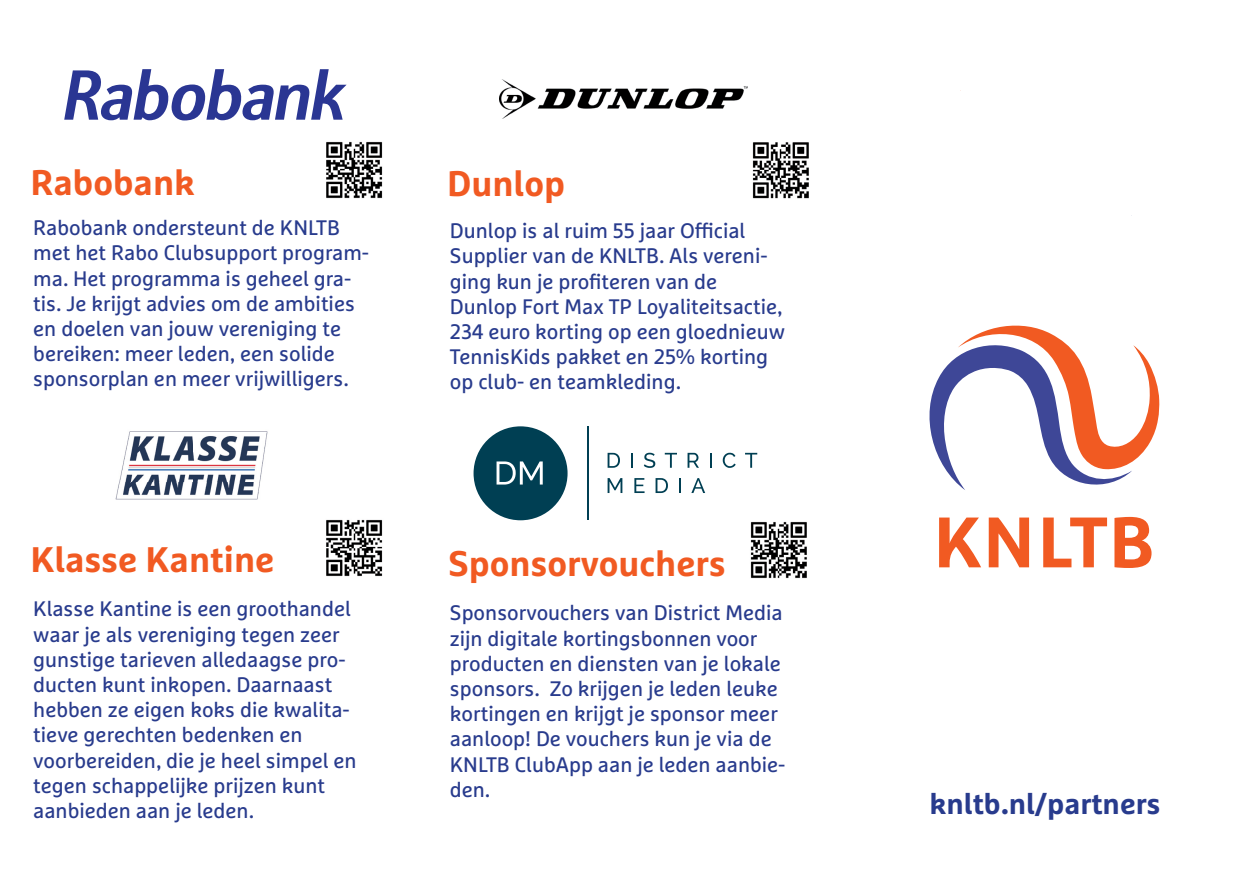
<style>
.page{position:relative;width:1251px;height:893px;background:#fff}
.page>*{position:absolute;margin:0;border:0;box-sizing:border-box;transform-origin:0 0}
.t1{font:700 35.55px "Marselis Pro";color:#f15a22}
.t2{font:700 29.1px "Marselis Pro";color:#283b8d}
.t3{font:21px/25.2px "Marselis Pro";color:#283b8d}
</style>
<div class="page">
<img style="left:115px;top:431px;width:153px;height:69px">
<svg style="left:64px;top:69px;width:282px;height:51px"></svg>
<img style="left:326px;top:519px;width:57px;height:58px">
<img style="left:326px;top:141px;width:57px;height:58px">
<img style="left:499px;top:79px;width:248px;height:39px">
<hr style="left:587px;top:426px;width:1px;height:94px;background:#003f53">
<svg style="left:607px;top:453px;width:13px;height:15px"></svg>
<svg style="left:631px;top:453px;width:2px;height:15px"></svg>
<svg style="left:643px;top:453px;width:12px;height:15px"></svg>
<svg style="left:664px;top:453px;width:13px;height:15px"></svg>
<svg style="left:687px;top:453px;width:11px;height:15px"></svg>
<svg style="left:710px;top:453px;width:1px;height:15px"></svg>
<svg style="left:722px;top:453px;width:13px;height:15px"></svg>
<svg style="left:745px;top:453px;width:12px;height:15px"></svg>
<svg style="left:607px;top:478px;width:15px;height:15px"></svg>
<svg style="left:634px;top:478px;width:10px;height:15px"></svg>
<svg style="left:655px;top:478px;width:12px;height:15px"></svg>
<svg style="left:679px;top:478px;width:1px;height:15px"></svg>
<svg style="left:691px;top:478px;width:14px;height:15px"></svg>
<svg style="left:473px;top:426px;width:94px;height:94px"></svg>
<img style="left:752px;top:142px;width:57px;height:57px">
<img style="left:750px;top:521px;width:57px;height:58px">
<svg style="left:939px;top:518px;width:41px;height:49px"></svg>
<svg style="left:988px;top:518px;width:40px;height:49px"></svg>
<svg style="left:1043px;top:518px;width:63px;height:49px"></svg>
<svg style="left:1114px;top:517px;width:37px;height:51px"></svg>
<svg style="left:929px;top:325px;width:230px;height:165px"></svg>
<h1 class="t1" style="left:30px;top:160px;width:166px">Rabobank</h1>
<p class="t3" style="left:33px;top:215px;width:337px">Rabobank ondersteunt de KNLTB met het Rabo Clubsupport program&shy;ma. Het programma is geheel gra&shy;tis. Je krijgt advies om de ambities en doelen van jouw vereniging te bereiken: meer leden, een solide sponsorplan en meer vrijwilligers.</p>
<h1 class="t1" style="left:447px;top:161px;width:119px">Dunlop</h1>
<p class="t3" style="left:450px;top:218px;width:336px">Dunlop is al ruim 55 jaar Official<br>Supplier van de KNLTB. Als vereni&shy;ging kun je profiteren van de<br>Dunlop Fort Max TP Loyaliteitsactie,<br>234 euro korting op een gloednieuw<br>TennisKids pakket en 25% korting op club- en teamkleding.</p>
<h1 class="t1" style="left:30px;top:538px;width:245px">Klasse Kantine</h1>
<h1 class="t1" style="left:448px;top:541px;width:279px">Sponsorvouchers</h1>
<p class="t3" style="left:33px;top:596px;width:325px">Klasse Kantine is een groothandel waar je als vereniging tegen zeer gunstige tarieven alledaagse pro&shy;ducten kunt inkopen. Daarnaast hebben ze eigen koks die kwalita&shy;tieve gerechten bedenken en voorbereiden, die je heel simpel en tegen schappelijke prijzen kunt aanbieden aan je leden.</p>
<p class="t3" style="left:450px;top:600px;width:337px">Sponsorvouchers van District Media zijn digitale kortingsbonnen voor producten en diensten van je lokale sponsors. Zo krijgen je leden leuke kortingen en krijgt je sponsor meer aanloop! De vouchers kun je via de<br>KNLTB ClubApp aan je leden aanbie&shy;den.</p>
<h2 class="t2" style="left:929px;top:786px;width:232px">knltb.nl/partners</h2>
</div>
